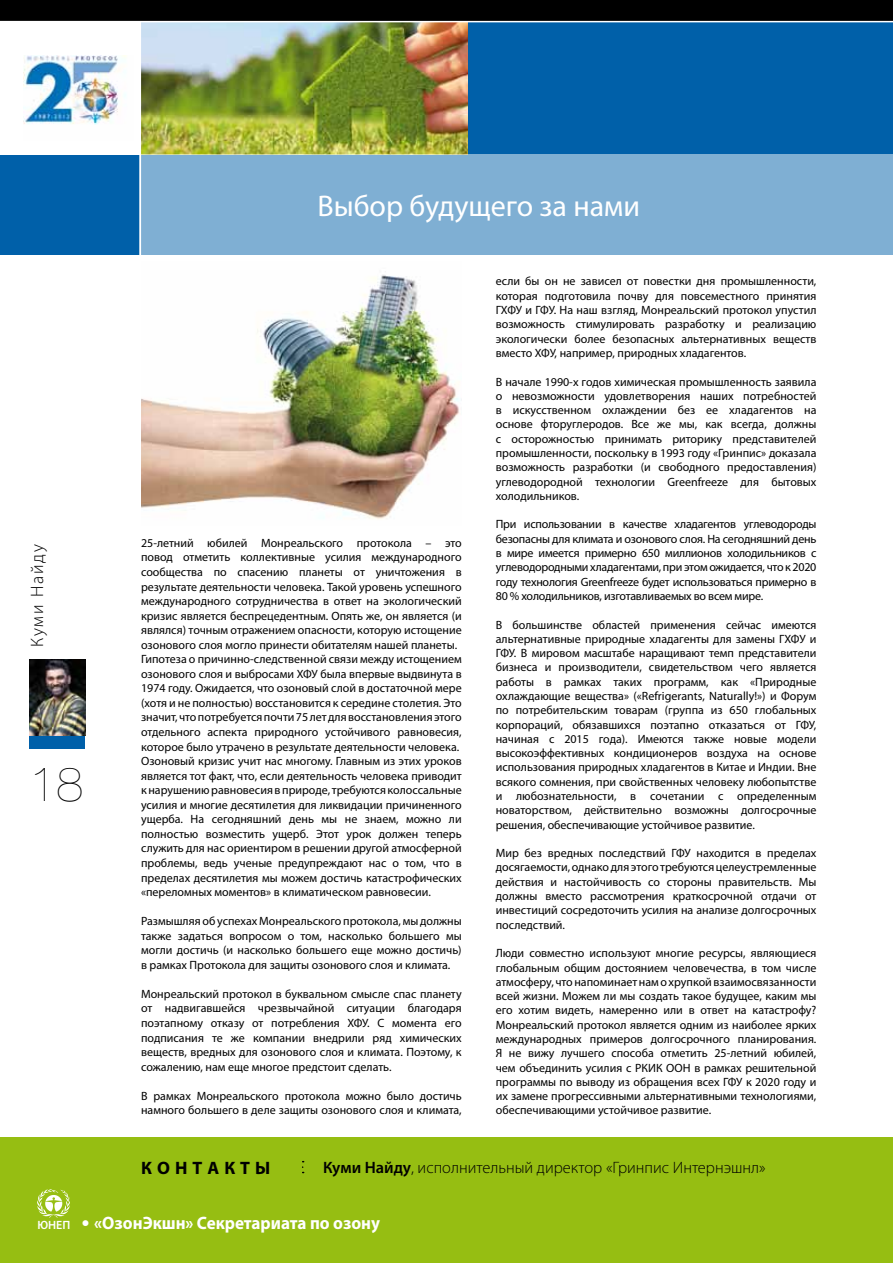
<style>
.page{position:relative;width:893px;height:1263px;background:#fff}
.page>*{position:absolute;margin:0;border:0;box-sizing:border-box;transform-origin:0 0}
.t1{font:200 48px "Helvetica Neue";color:#000}
.t2{font:30px "Myriad Pro";color:#fff}
.t3{font:700 18px "Myriad Pro";color:#fff;scale:.95 1}
.t4{font:300 18px "Myriad Pro";letter-spacing:.1em;color:#000}
.t5{font:700 18px "Myriad Pro";color:#000}
.t6{font:300 16.5px "Myriad Pro";color:#000}
.t7{font:12px/14.2px "Myriad Pro";color:#000;text-align:justify}
.s1{font-weight:600}
.s2{font-weight:600;font-size:12px}
.s3{font-family:"Helvetica Neue";font-size:16.5px}
</style>
<div class="page">
<div style="left:0;top:22px;width:893px;height:233px;background:#0060a9"></div>
<div style="left:0;top:1137px;width:893px;height:126px;background:#96be12"></div>
<div style="left:0;top:0;width:893px;height:21px;background:#000"></div>
<img style="left:141px;top:22px;width:327px;height:133px">
<div style="left:30px;top:736px;width:55px;height:12px;background:#0060a9"></div>
<div style="left:140px;top:155px;width:753px;height:100px;background:#7fafd3"></div>
<hr style="left:140px;top:22px;width:1px;height:233px;background:#fff">
<div style="left:0;top:22px;width:140px;height:133px;background:#fff"></div>
<img style="left:24px;top:55px;width:102px;height:70px">
<img style="left:30px;top:659px;width:55px;height:77px">
<img style="left:141px;top:274px;width:319px;height:245px">
<svg style="left:37px;top:1189px;width:33px;height:29px"></svg>
<svg style="left:302px;top:1161px;width:2px;height:12px"></svg>
<h2 class="t2" style="left:317px;top:188px;width:324px">Выбор будущего за нами</h2>
<h3 class="t4" style="left:27px;top:647px;width:104px;rotate:-90deg">Куми Найду</h3>
<p class="t7" style="left:141px;top:535px;width:322px;text-align:left">25-летний юбилей Монреальского протокола – это повод отметить коллективные усилия международного сообщества по спасению планеты от уничтожения в результате деятельности человека. Такой уровень успешного международного сотрудничества в ответ на экологический кризис является беспрецедентным. Опять же, он является (и являлся) точным отражением опасности, которую истощение озонового слоя могло принести обитателям нашей планеты.<br>Гипотеза о причинно-следственной связи между истощением озонового слоя и выбросами ХФУ была впервые выдвинута в 1974 году. Ожидается, что озоновый слой в достаточной мере (хотя и не полностью) восстановится к середине столетия. Это значит, что потребуется почти 75 лет для восстановления этого отдельного аспекта природного устойчивого равновесия, которое было утрачено в результате деятельности человека.<br>Озоновый кризис учит нас многому. Главным из этих уроков является тот факт, что, если деятельность человека приводит к нарушению равновесия в природе, требуются колоссальные усилия и многие десятилетия для ликвидации причиненного ущерба. На сегодняшний день мы не знаем, можно ли полностью возместить ущерб. Этот урок должен теперь служить для нас ориентиром в решении другой атмосферной проблемы, ведь ученые предупреждают нас о том, что в пределах десятилетия мы можем достичь катастрофических «переломных моментов» в климатическом равновесии.</p>
<p class="t7" style="left:141px;top:914px;width:322px">Размышляя об успехах Монреальского протокола, мы должны также задаться вопросом о том, насколько большего мы могли достичь (и насколько большего еще можно достичь) в рамках Протокола для защиты озонового слоя и климата.</p>
<p class="t7" style="left:141px;top:986px;width:322px">Монреальский протокол в буквальном смысле спас планету от надвигавшейся чрезвычайной ситуации благодаря поэтапному отказу от потребления ХФУ. С момента его подписания те же компании внедрили ряд химических веществ, вредных для озонового слоя и климата. Поэтому, к сожалению, нам еще многое предстоит сделать.</p>
<p class="t7" style="left:141px;top:1088px;width:322px">В рамках Монреальского протокола можно было достичь намного большего в деле защиты озонового слоя и климата,</p>
<h1 class="t1" style="left:30px;top:756px;width:55px">18</h1>
<p class="t7" style="left:496px;top:274px;width:322px">если бы он не зависел от повестки дня промышленности, которая подготовила почву для повсеместного принятия ГХФУ и ГФУ. На наш взгляд, Монреальский протокол упустил возможность стимулировать разработку и реализацию экологически более безопасных альтернативных веществ вместо ХФУ, например, природных хладагентов.</p>
<p class="t7" style="left:496px;top:374px;width:322px">В начале 1990-х годов химическая промышленность заявила о невозможности удовлетворения наших потребностей в искусственном охлаждении без ее хладагентов на основе фторуглеродов. Все же мы, как всегда, должны с осторожностью принимать риторику представителей промышленности, поскольку в 1993 году «Гринпис» доказала возможность разработки (и свободного предоставления) углеводородной технологии Greenfreeze для бытовых холодильников.</p>
<p class="t7" style="left:496px;top:517px;width:322px">При использовании в качестве хладагентов углеводороды безопасны для климата и озонового слоя. На сегодняшний день в мире имеется примерно 650 миллионов холодильников с углеводородными хладагентами, при этом ожидается, что к 2020 году технология Greenfreeze будет использоваться примерно в 80 % холодильников, изготавливаемых во всем мире.</p>
<p class="t7" style="left:496px;top:617px;width:322px">В большинстве областей применения сейчас имеются альтернативные природные хладагенты для замены ГХФУ и ГФУ. В мировом масштабе наращивают темп представители бизнеса и производители, свидетельством чего является работы в рамках таких программ, как «Природные охлаждающие вещества» («Refrigerants, Naturally!») и Форум по потребительским товарам (группа из 650 глобальных корпораций, обязавшихся поэтапно отказаться от ГФУ, начиная с 2015 года). Имеются также новые модели высокоэффективных кондиционеров воздуха на основе использования природных хладагентов в Китае и Индии. Вне всякого сомнения, при свойственных человеку любопытстве и любознательности, в сочетании с определенным новаторством, действительно возможны долгосрочные решения, обеспечивающие устойчивое развитие.</p>
<p class="t7" style="left:496px;top:846px;width:322px">Мир без вредных последствий ГФУ находится в пределах досягаемости, однако для этого требуются целеустремленные действия и настойчивость со стороны правительств. Мы должны вместо рассмотрения краткосрочной отдачи от инвестиций сосредоточить усилия на анализе долгосрочных последствий.</p>
<p class="t7" style="left:496px;top:946px;width:322px">Люди совместно используют многие ресурсы, являющиеся глобальным общим достоянием человечества, в том числе атмосферу, что напоминает нам о хрупкой взаимосвязанности всей жизни. Можем ли мы создать такое будущее, каким мы его хотим видеть, намеренно или в ответ на катастрофу?<br>Монреальский протокол является одним из наиболее ярких международных примеров долгосрочного планирования.<br>Я не вижу лучшего способа отметить 25-летний юбилей, чем объединить усилия с РКИК ООН в рамках решительной программы по выводу из обращения всех ГФУ к 2020 году и их замене прогрессивными альтернативными технологиями, обеспечивающими устойчивое развитие.</p>
<h3 class="t5" style="left:141px;top:1156px;width:131px">К О Н Т А К Т Ы</h3>
<h3 class="t6" style="left:323px;top:1159px;width:444px"><span class="s1">Куми Найду</span>, исполнительный директор «Гринпис Интернэшнл»</h3>
<h3 class="t3" style="left:37px;top:1211px;width:362px"><span class="s2">ЮНЕП</span> <span class="s3">•</span> «ОзонЭкшн» Секретариата по озону</h3>
</div>
